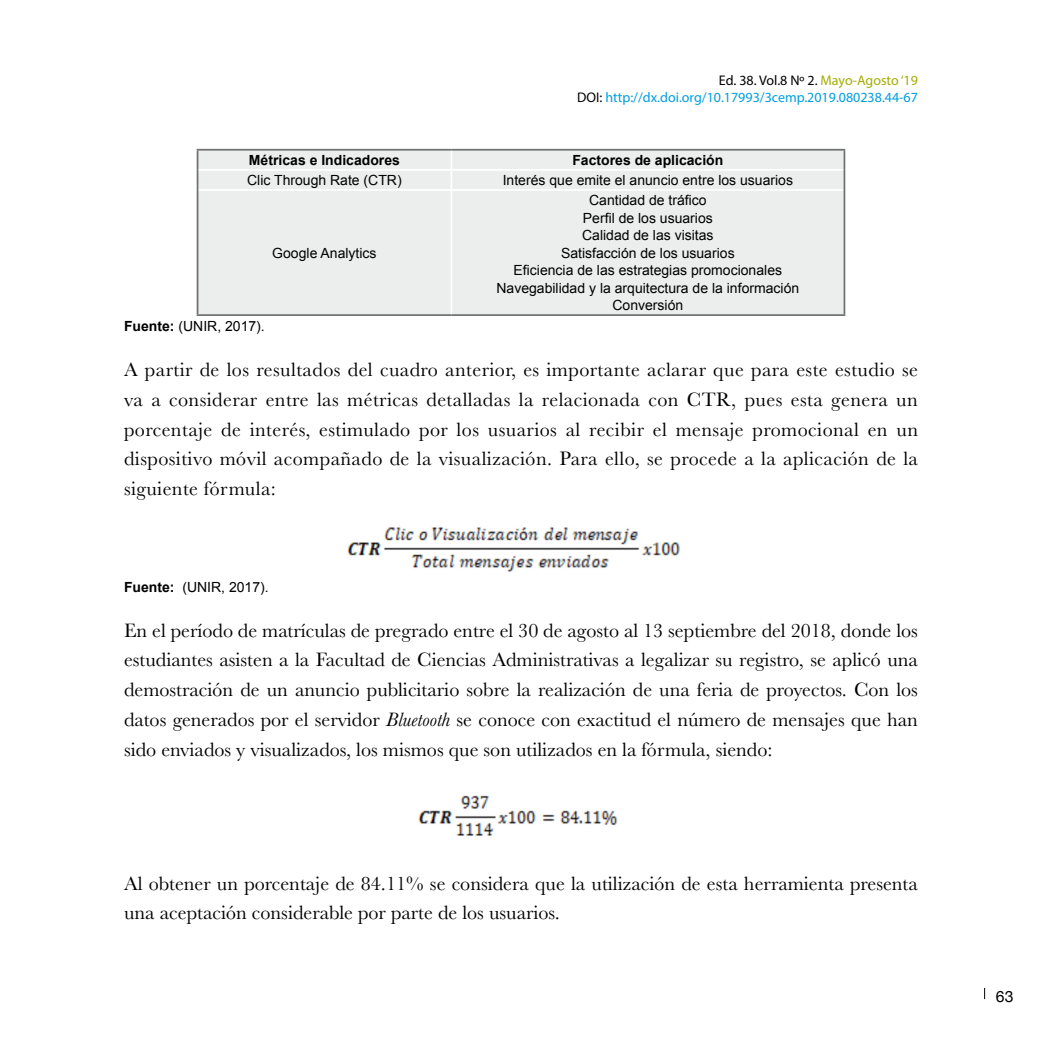
<style>
.page{position:relative;width:1042px;height:1042px;background:#fff}
.page>*{position:absolute;margin:0;border:0;box-sizing:border-box;transform-origin:0 0}
.t1{font:20.12px/29.8px "Baskerville";color:#000;text-align:justify}
.t2{font:15.75px "Helvetica Neue";color:#000}
.t3{font:14px/17.5px "Arial";color:#000;text-align:center}
.t4{font:14px/16.8px "Myriad Pro";color:#009ee0;text-align:right}
.t5{font:700 14px "Arial";color:#000}
.s1{color:#000}
.s2{color:#a3ad03}
.s3{font-weight:700}
.s4{font-style:italic}
</style>
<div class="page">
<div style="left:198px;top:151px;width:645px;height:163px;background:#eceded"></div>
<hr style="left:198px;top:169px;width:253px;height:2px;background:#fff">
<hr style="left:451px;top:169px;width:392px;height:2px;background:#fff">
<svg style="left:450px;top:151px;width:2px;height:38px"></svg>
<hr style="left:198px;top:189px;width:253px;height:2px;background:#fff">
<hr style="left:451px;top:189px;width:392px;height:2px;background:#fff">
<hr style="left:450px;top:191px;width:2px;height:123px;background:#fff">
<hr style="left:197px;top:149px;width:254px;height:2px;background:#707172">
<hr style="left:451px;top:149px;width:394px;height:2px;background:#707172">
<svg style="left:843px;top:151px;width:2px;height:19px"></svg>
<svg style="left:197px;top:151px;width:1px;height:39px"></svg>
<hr style="left:843px;top:170px;width:2px;height:20px;background:#707172">
<hr style="left:197px;top:190px;width:1px;height:124px;background:#707172">
<hr style="left:843px;top:190px;width:2px;height:124px;background:#707172">
<hr style="left:197px;top:314px;width:254px;height:2px;background:#707172">
<hr style="left:451px;top:314px;width:394px;height:2px;background:#707172">
<img style="left:347px;top:527px;width:333px;height:45px">
<img style="left:418px;top:795px;width:200px;height:41px">
<p class="t4" style="left:577px;top:72px;width:342px"><span class="s1">Ed. 38. Vol.8 Nº 2.</span> <span class="s2">Mayo-Agosto ‘19<br></span><span class="s1">DOI:</span> http://dx.doi.org/10.17993/3cemp.2019.080238.44-67</p>
<p class="t5" style="left:249px;top:151px;width:152px">Métricas e Indicadores</p>
<p class="t5" style="left:572px;top:151px;width:152px">Factores de aplicación</p>
<p class="t3" style="left:247px;top:171px;width:156px">Clic Through Rate (CTR)</p>
<p class="t3" style="left:503px;top:171px;width:292px">Interés que emite el anuncio entre los usuarios</p>
<p class="t3" style="left:272px;top:244px;width:106px">Google Analytics</p>
<p class="t3" style="left:496px;top:192px;width:304px">Cantidad de tráfico<br>Perfil de los usuarios<br>Calidad de las visitas<br>Satisfacción de los usuarios<br>Eficiencia de las estrategias promocionales<br>Navegabilidad y la arquitectura de la información<br>Conversión</p>
<p class="t3" style="left:124px;top:318px;width:142px"><span class="s3">Fuente:</span> (UNIR, 2017).</p>
<p class="t1" style="left:124px;top:355px;width:795px">A partir de los resultados del cuadro anterior, es importante aclarar que para este estudio se va a considerar entre las métricas detalladas la relacionada con CTR, pues esta genera un porcentaje de interés, estimulado por los usuarios al recibir el mensaje promocional en un dispositivo móvil acompañado de la visualización. Para ello, se procede a la aplicación de la siguiente fórmula:</p>
<p class="t3" style="left:124px;top:578px;width:146px"><span class="s3">Fuente:</span> (UNIR, 2017).</p>
<p class="t1" style="left:124px;top:615px;width:795px">En el período de matrículas de pregrado entre el 30 de agosto al 13 septiembre del 2018, donde los estudiantes asisten a la Facultad de Ciencias Administrativas a legalizar su registro, se aplicó una demostración de un anuncio publicitario sobre la realización de una feria de proyectos. Con los datos generados por el servidor <span class="s4">Bluetooth</span> se conoce con exactitud el número de mensajes que han sido enviados y visualizados, los mismos que son utilizados en la fórmula, siendo:</p>
<p class="t1" style="left:124px;top:868px;width:795px">Al obtener un porcentaje de 84.11% se considera que la utilización de esta herramienta presenta una aceptación considerable por parte de los usuarios.</p>
<p class="t2" style="left:996px;top:984px;width:19px">63</p>
</div>
